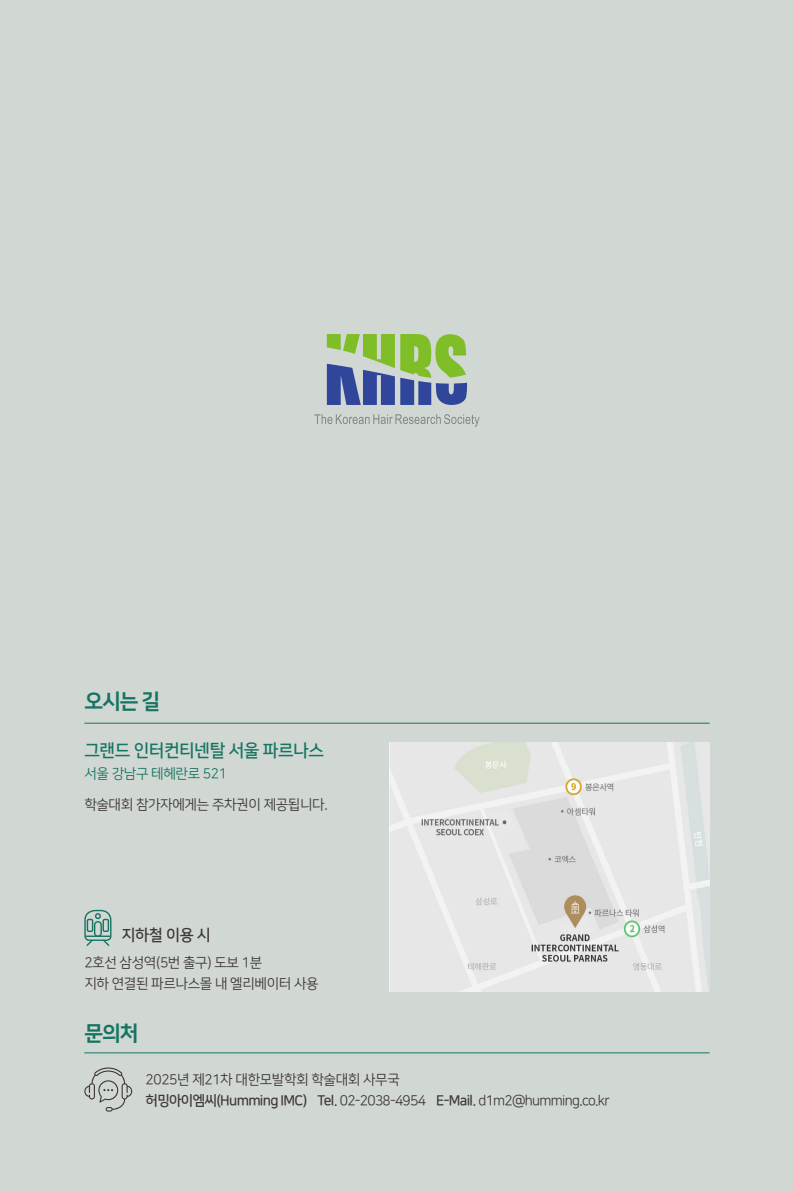
<style>
.page{position:relative;width:794px;height:1191px;background:#d1d8d3}
.page>*{position:absolute;margin:0;border:0;box-sizing:border-box;transform-origin:0 0}
.t1{font:21px "Nanum Square EB";letter-spacing:-.05em;color:#177463}
.t2{font:17.5px "Nanum Square B";letter-spacing:-.025em;color:#177463}
.t3{font:15.75px "Nanum Square B";color:#3e3736}
.t4{font:14px/21px "Nanum Square R";letter-spacing:-.05em;color:#3e3736}
.t5{font:14px/21px "Nanum Square R";letter-spacing:-.025em;color:#3e3736}
.t6{font:14px "Nanum Square R";letter-spacing:-.025em;color:#177463}
.s1{font-family:"Nanum Square B"}
</style>
<div class="page">
<svg style="left:327px;top:334px;width:140px;height:71px"></svg>
<svg style="left:314px;top:414px;width:165px;height:13px"></svg>
<svg style="left:84px;top:1067px;width:48px;height:44px"></svg>
<hr style="left:84px;top:1052px;width:625px;height:1px;background:#177463">
<hr style="left:84px;top:723px;width:625px;height:1px;background:#177463">
<svg style="left:84px;top:909px;width:28px;height:37px"></svg>
<img style="left:389px;top:742px;width:320px;height:249px">
<h1 class="t1" style="left:84px;top:689px;width:77px">오시는 길</h1>
<p class="t2" style="left:84px;top:741px;width:241px">그랜드 인터컨티넨탈 서울 파르나스</p>
<p class="t6" style="left:84px;top:766px;width:144px">서울 강남구 테헤란로 521</p>
<p class="t5" style="left:84px;top:794px;width:245px">학술대회 참가자에게는 주차권이 제공됩니다.</p>
<p class="t3" style="left:122px;top:926px;width:91px">지하철 이용 시</p>
<p class="t5" style="left:84px;top:952px;width:236px">2호선 삼성역(5번 출구) 도보 1분<br>지하 연결된 파르나스몰 내 엘리베이터 사용</p>
<h1 class="t1" style="left:84px;top:1022px;width:56px">문의처</h1>
<p class="t4" style="left:146px;top:1069px;width:466px">2025년 제21차 대한모발학회 학술대회 사무국<br><span class="s1">허밍아이엠씨(Humming IMC) Tel.</span> 02-2038-4954 <span class="s1">E-Mail.</span> d1m2@humming.co.kr</p>
</div>
